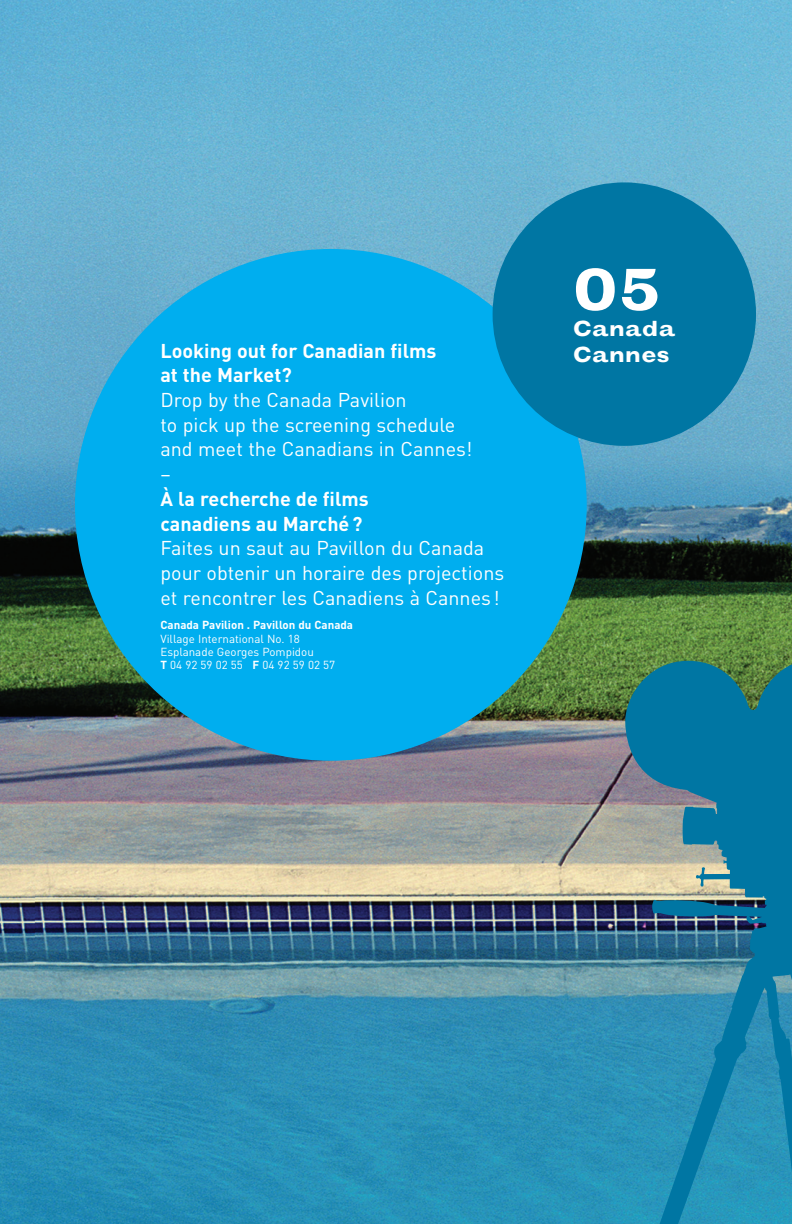
<style>
.page{position:relative;width:792px;height:1224px;background:#fff}
.page>*{position:absolute;margin:0;border:0;box-sizing:border-box;transform-origin:0 0}
.t1{font:700 expanded 60.8px "Grotesque";color:#fff}
.t2{font:700 expanded 22px/26px "Grotesque";color:#fff}
.t3{font:19.8px/24.7px "DIN";color:#fff}
.t4{font:700 19.8px/24.7px "DIN";color:#fff}
.t5{font:11.5px/13.2px "DIN";color:#fff}
.t6{font:700 11.5px "DIN";color:#fff}
.s1{font-weight:700}
</style>
<div class="page">
<img style="left:0;top:0;width:792px;height:1224px">
<img style="left:603px;top:658px;width:189px;height:566px">
<div style="left:75px;top:249px;width:512px;height:512px;background:#00aeef;border-radius:50%"></div>
<div style="left:493px;top:182px;width:263px;height:264px;background:#0076a3;border-radius:50%"></div>
<p class="t4" style="left:160px;top:340px;width:277px">Looking out for Canadian films at the Market?</p>
<p class="t3" style="left:160px;top:390px;width:313px">Drop by the Canada Pavilion<br>to pick up the screening schedule and meet the Canadians in Cannes! –</p>
<p class="t4" style="left:160px;top:488px;width:210px">À la recherche de films canadiens au Marché ?</p>
<p class="t3" style="left:160px;top:538px;width:345px">Faites un saut au Pavillon du Canada pour obtenir un horaire des projections et rencontrer les Canadiens à Cannes !</p>
<p class="t6" style="left:160px;top:621px;width:194px">Canada Pavilion . Pavillon du Canada</p>
<p class="t5" style="left:160px;top:633px;width:176px">Village International No. 18<br>Esplanade Georges Pompidou<br><span class="s1">T</span> 04 92 59 02 55 <span class="s1">F</span> 04 92 59 02 57</p>
<h1 class="t1" style="left:573px;top:268px;width:90px">05</h1>
<p class="t2" style="left:573px;top:317px;width:104px">Canada<br>Cannes</p>
</div>
